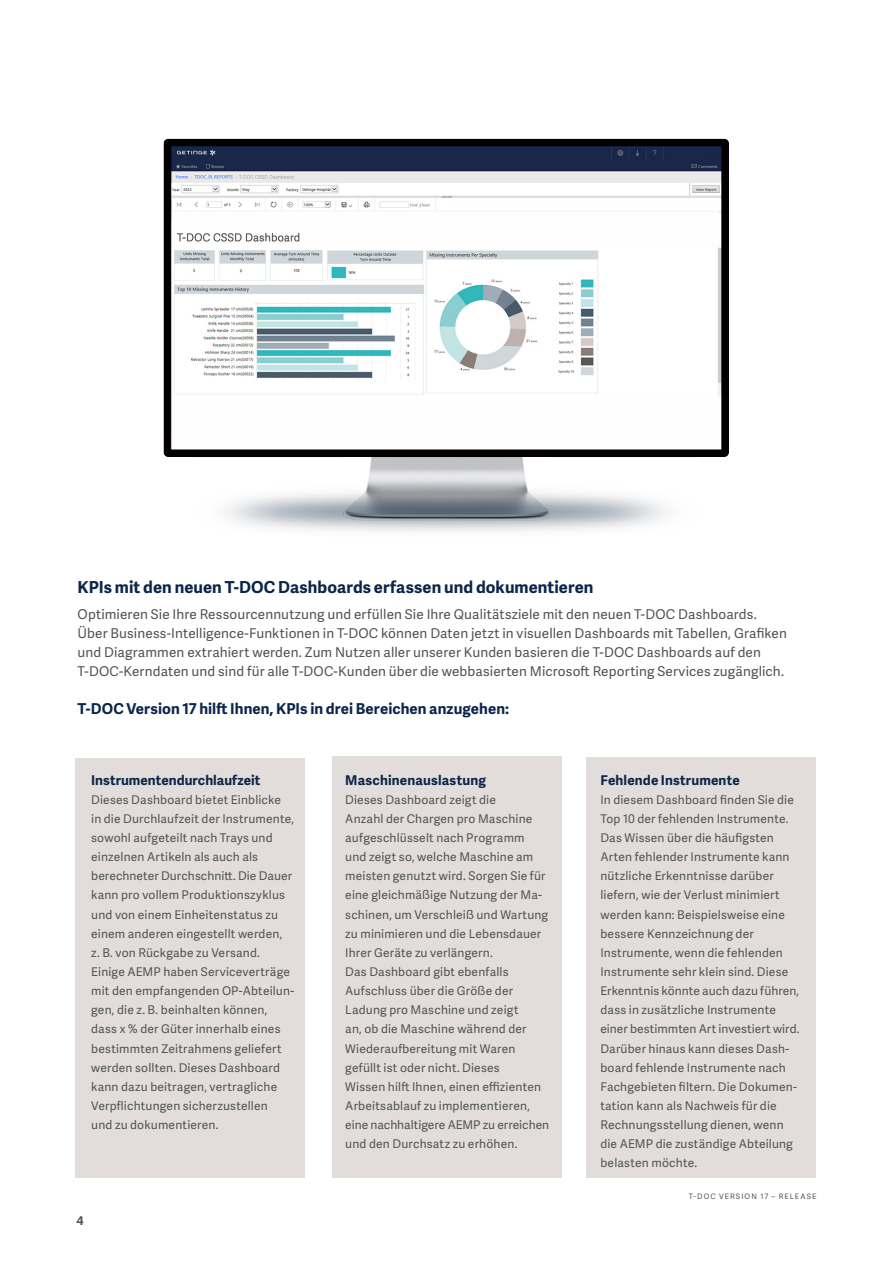
<style>
.page{position:relative;width:893px;height:1263px;background:#fff}
.page>*{position:absolute;margin:0;border:0;box-sizing:border-box;transform-origin:0 0}
.A4_USL_Body_copy_Ade{font:700 16.5px "Adelle Sans";letter-spacing:.005em;color:#0c254b}
.A4_USL_Body_copy_Ade-2{font:700 15px "Adelle Sans";letter-spacing:.01em;color:#0c254b}
.A4_USL_Body_copy_Ade-3{font:13.5px/19.2px "Adelle Sans";letter-spacing:.01em;color:#505353}
.A4_USL_Body_copy_Ade-4{font:700 13.5px "Adelle Sans";letter-spacing:.01em;color:#0c254b}
.A4_USL_Body_copy_Ade-5{font:12px/19.2px "Adelle Sans";letter-spacing:.015em;color:#505353}
.t1{font:700 12px "Adelle Sans";color:#505353}
.t2{font:7.5px "Adelle Sans";letter-spacing:.145em;color:#505353}
</style>
<div class="page">
<div style="left:332px;top:757px;width:229px;height:421px;background:#e2ddda"></div>
<div style="left:75px;top:758px;width:230px;height:420px;background:#e2ddda"></div>
<div style="left:587px;top:758px;width:229px;height:420px;background:#e2ddda"></div>
<img style="left:163px;top:138px;width:566px;height:394px">
<p class="A4_USL_Body_copy_Ade" style="left:78px;top:575px;width:517px">KPIs mit den neuen T-DOC Dashboards erfassen und dokumentieren</p>
<p class="A4_USL_Body_copy_Ade-3" style="left:78px;top:604px;width:711px">Optimieren Sie I hre Ressourcennutzung und erfüllen Sie I hre Qualitätsziele mit den neuen T-DOC Dashboards.<br>Über Business-I ntelligence-Funktionen in T-DOC können Daten jetzt in visuellen Dashboards mit Tabellen, Grafiken und Diagrammen extrahiert werden. Zum N utzen aller unserer Kunden basieren die T-DOC Dashboards auf den T-DOC-Kerndaten und sind für alle T-DOC-Kunden über die webbasierten Microsoft Reporting Services zugänglich.</p>
<p class="A4_USL_Body_copy_Ade-2" style="left:78px;top:698px;width:433px">T-DOC Version 17 hilft Ihnen, KPIs in drei Bereichen anzugehen:</p>
<p class="A4_USL_Body_copy_Ade-4" style="left:91px;top:770px;width:171px">Instrumentendurchlaufzeit</p>
<p class="A4_USL_Body_copy_Ade-5" style="left:91px;top:789px;width:205px">Dieses Dashboard bietet Einblicke<br>in die Durchlaufzeit der I nstrumente, sowohl aufgeteilt nach Trays und einzelnen Artikeln als auch als berechneter Durchschnitt. Die Dauer kann pro vollem Produktionszyklus und von einem Einheitenstatus zu einem anderen eingestellt werden,<br>z. B. von Rückgabe zu Versand.<br>Einige AEMP haben Serviceverträge mit den empfangenden OP-Abteilun&shy;gen, die z. B. beinhalten können, dass x % der Güter innerhalb eines bestimmten Zeitrahmens geliefert werden sollten. Dieses Dashboard kann dazu beitragen, vertragliche Verpflichtungen sicherzustellen<br>und zu dokumentieren.</p>
<p class="t1" style="left:77px;top:1211px;width:9px">4</p>
<p class="A4_USL_Body_copy_Ade-4" style="left:345px;top:770px;width:142px">Maschinenauslastung</p>
<p class="A4_USL_Body_copy_Ade-5" style="left:345px;top:789px;width:204px">Dieses Dashboard zeigt die<br>Anzahl der Chargen pro Maschine aufgeschlüsselt nach Programm und zeigt so, welche Maschine am meisten genutzt wird. Sorgen Sie für eine gleichmäßige N utzung der Ma&shy;schinen, um Verschleiß und Wartung zu minimieren und die Lebensdauer<br>I hrer Geräte zu verlängern.</p>
<p class="A4_USL_Body_copy_Ade-5" style="left:345px;top:962px;width:205px">Das Dashboard gibt ebenfalls<br>Aufschluss über die Größe der<br>Ladung pro Maschine und zeigt<br>an, ob die Maschine während der<br>Wiederaufbereitung mit Waren gefüllt ist oder nicht. Dieses<br>Wissen hilft I hnen, einen effizienten<br>Arbeitsablauf zu implementieren, eine nachhaltigere AEMP zu erreichen und den Durchsatz zu erhöhen.</p>
<p class="A4_USL_Body_copy_Ade-4" style="left:600px;top:770px;width:141px">Fehlende Instrumente</p>
<p class="A4_USL_Body_copy_Ade-5" style="left:600px;top:789px;width:201px">I n diesem Dashboard finden Sie die Top 10 der fehlenden I nstrumente.<br>Das Wissen über die häufigsten Arten fehlender I nstrumente kann nützliche Erkenntnisse darüber liefern, wie der Verlust minimiert werden kann: Beispielsweise eine bessere Kennzeichnung der<br>I nstrumente, wenn die fehlenden<br>I nstrumente sehr klein sind. Diese Erkenntnis könnte auch dazu führen, dass in zusätzliche I nstrumente einer bestimmten Art investiert wird.</p>
<p class="A4_USL_Body_copy_Ade-5" style="left:600px;top:1038px;width:198px">Darüber hinaus kann dieses Dash&shy;board fehlende I nstrumente nach<br>Fachgebieten filtern. Die Dokumen&shy;tation kann als N achweis für die<br>Rechnungsstellung dienen, wenn die AEMP die zuständige Abteilung belasten möchte.</p>
<p class="t2" style="left:689px;top:1191px;width:129px">T-DOC VERSION 17 – RELEASE</p>
</div>
